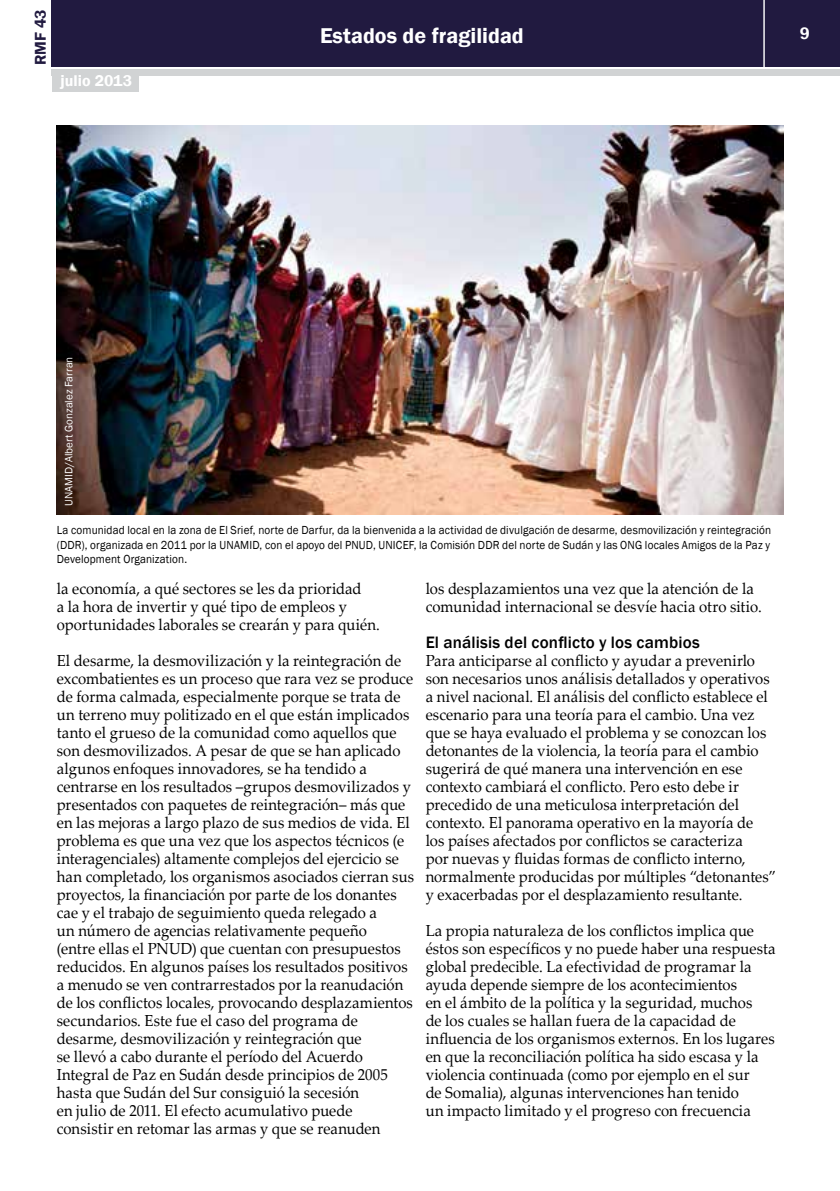
<style>
.page{position:relative;width:840px;height:1191px;background:#fff}
.page>*{position:absolute;margin:0;border:0;box-sizing:border-box;transform-origin:0 0}
.t1{font:600 22px "Franklin Gothic";color:#fff}
.t2{font:500 17px "Franklin Gothic";letter-spacing:.01em;color:#000}
.t3{font:600 17px "Franklin Gothic";color:#fff}
.t4{font:16px/18px "Palatino Linotype";letter-spacing:.005em;color:#000;scale:.93 1}
.t5{font:600 16px "Franklin Gothic";color:#fff}
.t6{font:600 16px "Franklin Gothic";color:#211a40}
.t7{font:12px/14.4px "Franklin Gothic";letter-spacing:.015em;color:#000;text-align:justify;scale:.93 1}
.t8{font:11px "Franklin Gothic";color:#fff}
</style>
<div class="page">
<div style="left:52px;top:0;width:787px;height:66px;background:#211a40"></div>
<div style="left:52px;top:69px;width:787px;height:6px;background:#d1d3d4"></div>
<hr style="left:763px;top:0;width:1px;height:68px;background:#fff">
<div style="left:52px;top:74px;width:87px;height:18px;background:#d1d3d4"></div>
<img style="left:57px;top:126px;width:725px;height:389px">
<p class="t6" style="left:31px;top:65px;width:57px;rotate:-90deg">RMF 43</p>
<p class="t5" style="left:61px;top:71px;width:73px">julio 2013</p>
<h1 class="t1" style="left:320px;top:22px;width:205px">Estados de fragilidad</h1>
<p class="t3" style="left:799px;top:23px;width:11px">9</p>
<p class="t8" style="left:62px;top:505px;width:150px;rotate:-90deg">UNAMID/Albert Gonzalez Farran</p>
<p class="t7" style="left:57px;top:523px;width:769px">La comunidad local en la zona de El Srief, norte de Darfur, da la bienvenida a la actividad de divulgación de desarme, desmovilización y reintegración (DDR), organizada en 2011 por la UNAMID, con el apoyo del PNUD, UNICEF, la Comisión DDR del norte de Sudán y las ONG locales Amigos de la Paz y Development Organization.</p>
<p class="t4" style="left:57px;top:579px;width:349px">la economía, a qué sectores se les da prioridad<br>a la hora de invertir y qué tipo de empleos y oportunidades laborales se crearán y para quién.</p>
<p class="t4" style="left:57px;top:651px;width:385px">El desarme, la desmovilización y la reintegración de excombatientes es un proceso que rara vez se produce de forma calmada, especialmente porque se trata de un terreno muy politizado en el que están implicados tanto el grueso de la comunidad como aquellos que son desmovilizados. A pesar de que se han aplicado algunos enfoques innovadores, se ha tendido a centrarse en los resultados –grupos desmovilizados y presentados con paquetes de reintegración– más que en las mejoras a largo plazo de sus medios de vida. El problema es que una vez que los aspectos técnicos (e interagenciales) altamente complejos del ejercicio se han completado, los organismos asociados cierran sus proyectos, la financiación por parte de los donantes cae y el trabajo de seguimiento queda relegado a<br>un número de agencias relativamente pequeño<br>(entre ellas el PNUD) que cuentan con presupuestos reducidos. En algunos países los resultados positivos a menudo se ven contrarrestados por la reanudación de los conflictos locales, provocando desplazamientos secundarios. Este fue el caso del programa de desarme, desmovilización y reintegración que<br>se llevó a cabo durante el período del Acuerdo Integral de Paz en Sudán desde principios de 2005 hasta que Sudán del Sur consiguió la secesión<br>en julio de 2011. El efecto acumulativo puede<br>consistir en retomar las armas y que se reanuden</p>
<p class="t4" style="left:425px;top:579px;width:362px">los desplazamientos una vez que la atención de la comunidad internacional se desvíe hacia otro sitio.</p>
<p class="t2" style="left:425px;top:632px;width:275px">El análisis del conflicto y los cambios</p>
<p class="t4" style="left:425px;top:651px;width:378px">Para anticiparse al conflicto y ayudar a prevenirlo son necesarios unos análisis detallados y operativos a nivel nacional. El análisis del conflicto establece el escenario para una teoría para el cambio. Una vez que se haya evaluado el problema y se conozcan los detonantes de la violencia, la teoría para el cambio sugerirá de qué manera una intervención en ese contexto cambiará el conflicto. Pero esto debe ir precedido de una meticulosa interpretación del contexto. El panorama operativo en la mayoría de<br>los países afectados por conflictos se caracteriza<br>por nuevas y fluidas formas de conflicto interno, normalmente producidas por múltiples “detonantes” y exacerbadas por el desplazamiento resultante.</p>
<p class="t4" style="left:425px;top:921px;width:377px">La propia naturaleza de los conflictos implica que éstos son específicos y no puede haber una respuesta global predecible. La efectividad de programar la ayuda depende siempre de los acontecimientos<br>en el ámbito de la política y la seguridad, muchos<br>de los cuales se hallan fuera de la capacidad de influencia de los organismos externos. En los lugares en que la reconciliación política ha sido escasa y la violencia continuada (como por ejemplo en el sur<br>de Somalia), algunas intervenciones han tenido<br>un impacto limitado y el progreso con frecuencia</p>
</div>
